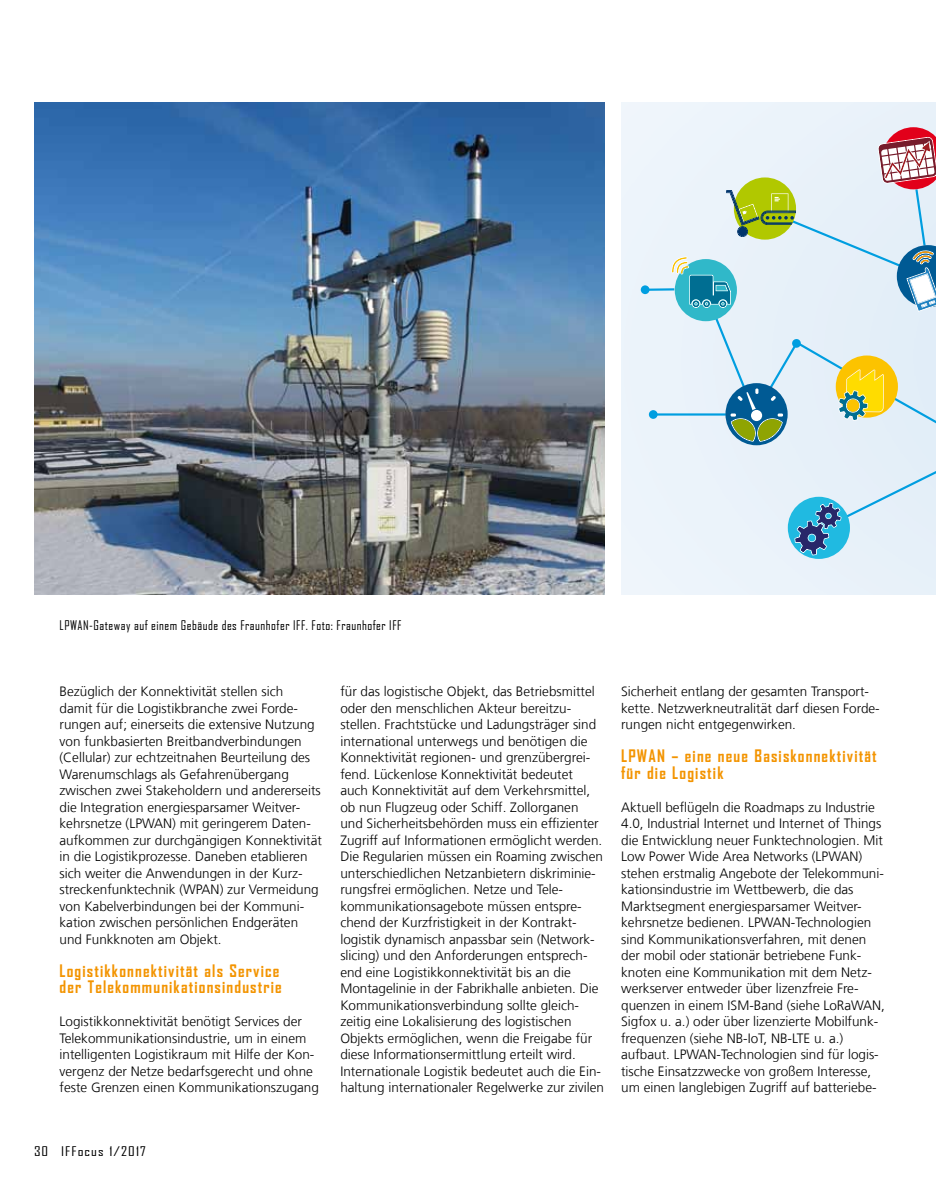
<style>
.page{position:relative;width:936px;height:1191px;background:#fff}
.page>*{position:absolute;margin:0;border:0;box-sizing:border-box;transform-origin:0 0}
.t1{font:700 16.5px/16.5px "Agency FB";letter-spacing:.07em;color:#f39400}
.t2{font:300 13.5px/16.5px "Frutiger LT Com";color:#000}
.t3{font:12.75px "Agency FB";letter-spacing:.04em;color:#000}
.t4{font:12.75px "Agency FB";letter-spacing:.07em;color:#000;scale:1.2 1}
</style>
<div class="page">
<img style="left:34px;top:102px;width:570px;height:492px">
<div style="left:787px;top:163px;width:148px;height:50px;background:#e7f1f9"></div>
<div style="left:643px;top:213px;width:292px;height:245px;background:#ebf3fa"></div>
<div style="left:640px;top:285px;width:9px;height:9px;background:#009ee0;border-radius:50%"></div>
<hr style="left:653px;top:413px;width:72px;height:2px;background:#009ee0">
<div style="left:648px;top:410px;width:9px;height:9px;background:#009ee0;border-radius:50%"></div>
<div style="left:733px;top:177px;width:63px;height:63px;background:#b1c800;border-radius:50%"></div>
<svg style="left:726px;top:190px;width:70px;height:47px"></svg>
<svg style="left:877px;top:127px;width:58px;height:62px"></svg>
<svg style="left:671px;top:245px;width:264px;height:330px;background:#cfe2e7"></svg>
<p class="t3" style="left:60px;top:618px;width:343px">LPWAN-Gateway auf einem Gebäude des Fraunhofer IFF. Foto: Fraunhofer IFF</p>
<p class="t2" style="left:60px;top:683px;width:264px">Bezüglich der Konnektivität stellen sich<br>damit für die Logistikbranche zwei Forde&shy;rungen auf; einerseits die extensive Nutzung von funkbasierten Breitbandverbindungen (Cellular) zur echtzeitnahen Beurteilung des Warenumschlags als Gefahrenübergang zwischen zwei Stakeholdern und andererseits die Integration energiesparsamer Weitver&shy;kehrsnetze (LPWAN) mit geringerem Daten&shy;aufkommen zur durchgängigen Konnektivität in die Logistikprozesse. Daneben etablieren sich weiter die Anwendungen in der Kurz&shy;streckenfunktechnik (WPAN) zur Vermeidung von Kabelverbindungen bei der Kommuni&shy;kation zwischen persönlichen Endgeräten und Funkknoten am Objekt.</p>
<p class="t1" style="left:60px;top:962px;width:224px">Logistikkonnektivität als Service der Telekommunikationsindustrie</p>
<p class="t2" style="left:60px;top:1013px;width:261px">Logistikkonnektivität benötigt Services der Telekommunikationsindustrie, um in einem intelligenten Logistikraum mit Hilfe der Kon&shy;vergenz der Netze bedarfsgerecht und ohne feste Grenzen einen Kommunikationszugang</p>
<p class="t2" style="left:340px;top:683px;width:265px">für das logistische Objekt, das Betriebsmittel oder den menschlichen Akteur bereitzu&shy;stellen. Frachtstücke und Ladungsträger sind international unterwegs und benötigen die Konnektivität regionen- und grenzübergrei&shy;fend. Lückenlose Konnektivität bedeutet auch Konnektivität auf dem Verkehrsmittel, ob nun Flugzeug oder Schiff. Zollorganen und Sicherheitsbehörden muss ein effizienter Zugriff auf Informationen ermöglicht werden.<br>Die Regularien müssen ein Roaming zwischen unterschiedlichen Netzanbietern diskriminie&shy;rungsfrei ermöglichen. Netze und Tele&shy;kommunikationsagebote müssen entspre&shy;chend der Kurzfristigkeit in der Kontrakt&shy;logistik dynamisch anpassbar sein (Network&shy;slicing) und den Anforderungen entsprech&shy;end eine Logistikkonnektivität bis an die Montagelinie in der Fabrikhalle anbieten. Die Kommunikationsverbindung sollte gleich&shy;zeitig eine Lokalisierung des logistischen Objekts ermöglichen, wenn die Freigabe für diese Informationsermittlung erteilt wird.<br>Internationale Logistik bedeutet auch die Ein&shy;haltung internationaler Regelwerke zur zivilen</p>
<p class="t2" style="left:621px;top:683px;width:260px">Sicherheit entlang der gesamten Transport&shy;kette. Netzwerkneutralität darf diesen Forde&shy;rungen nicht entgegenwirken.</p>
<p class="t1" style="left:621px;top:747px;width:257px">LPWAN – eine neue Basiskonnektivität für die Logistik</p>
<p class="t2" style="left:621px;top:799px;width:265px">Aktuell beflügeln die Roadmaps zu Industrie 4.0, Industrial Internet und Internet of Things die Entwicklung neuer Funktechnologien. Mit Low Power Wide Area Networks (LPWAN) stehen erstmalig Angebote der Telekommuni&shy;kationsindustrie im Wettbewerb, die das Marktsegment energiesparsamer Weitver&shy;kehrsnetze bedienen. LPWAN-Technologien sind Kommunikationsverfahren, mit denen der mobil oder stationär betriebene Funk&shy;knoten eine Kommunikation mit dem Netz&shy;werkserver entweder über lizenzfreie Fre&shy;quenzen in einem ISM-Band (siehe LoRaWAN, Sigfox u. a.) oder über lizenzierte Mobilfunk&shy;frequenzen (siehe NB-IoT, NB-LTE u. a.) aufbaut. LPWAN-Technologien sind für logis&shy;tische Einsatzzwecke von großem Interesse, um einen langlebigen Zugriff auf batteriebe-</p>
<p class="t4" style="left:34px;top:1143px;width:95px">30 IFFocus 1/2017</p>
</div>
